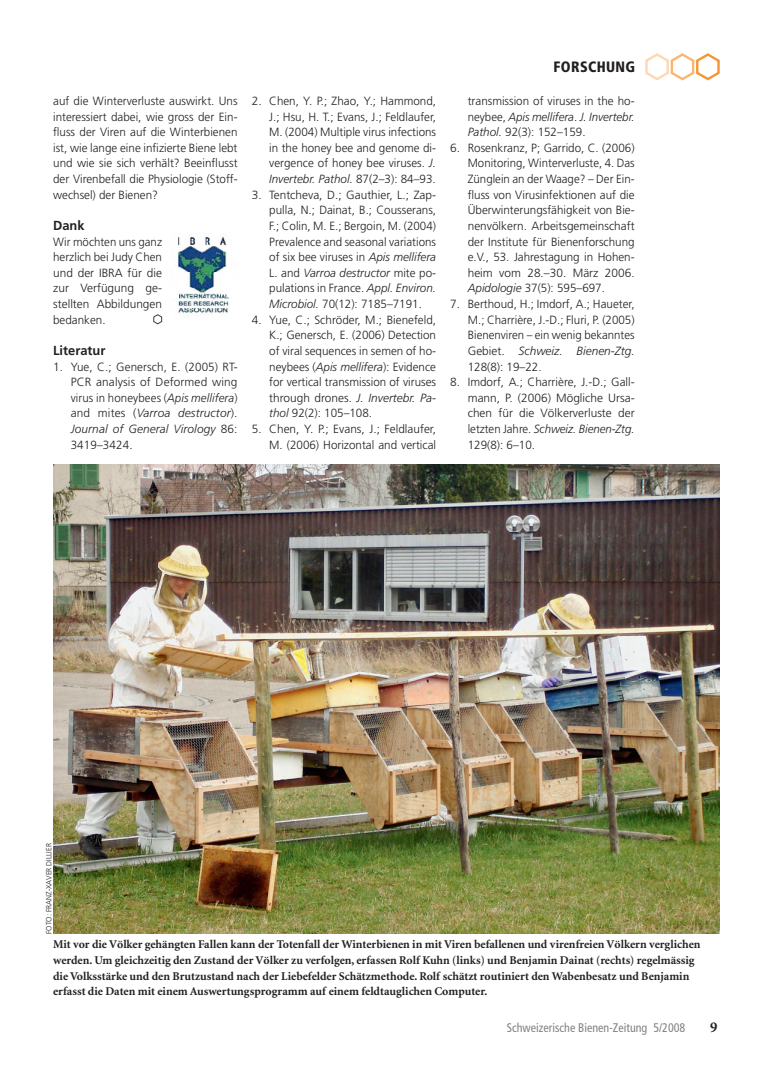
<style>
.page{position:relative;width:780px;height:1088px;background:#fff}
.page>*{position:absolute;margin:0;border:0;box-sizing:border-box;transform-origin:0 0}
.t1{font:900 condensed 15px "Frutiger";letter-spacing:.025em;color:#231f20;scale:.96 1}
.t2{font:700 13.12px "Frutiger";color:#231f20}
.t3{font:condensed 12.5px "Frutiger";color:#808285;scale:.96 1}
.t4{font:300 11.88px/15.6px "Frutiger";color:#231f20;text-align:justify}
.t5{font:700 11.88px/15.6px "Minion";color:#231f20}
.t6{font:300 11.88px/15.6px "Frutiger";color:#231f20;text-align:justify;scale:.96 1}
.t7{font:300 7.5px "Frutiger";color:#231f20}
.s1{font-style:italic}
</style>
<div class="page">
<svg style="left:153px;top:314px;width:9px;height:11px"></svg>
<img style="left:178px;top:236px;width:52px;height:77px">
<svg style="left:645px;top:53px;width:75px;height:28px"></svg>
<img style="left:53px;top:464px;width:666px;height:469px">
<p class="t4" style="left:53px;top:93px;width:186px">auf die Winterverluste auswirkt. Uns interessiert dabei, wie gross der Ein&shy;fluss der Viren auf die Winterbienen ist, wie lange eine infizierte Biene lebt und wie sie sich verhält? Beeinflusst der Virenbefall die Physiologie (Stoff&shy;wechsel) der Bienen?</p>
<p class="t2" style="left:53px;top:218px;width:33px">Dank</p>
<p class="t6" style="left:53px;top:234px;width:115px">Wir möchten uns ganz herzlich bei Judy Chen und der IBRA für die zur Verfügung ge&shy;stellten Abbildungen bedanken.</p>
<p class="t2" style="left:53px;top:343px;width:54px">Literatur</p>
<p class="t4" style="left:71px;top:359px;width:168px">Yue, C.; Genersch, E. (2005) RT-PCR analysis of Deformed wing virus in honeybees (<span class="s1">Apis mellifera</span>) and mites (<span class="s1">Varroa destructor</span>).<br><span class="s1">Journal of General Virology</span> 86:<br>3419–3424.</p>
<p class="t4" style="left:53px;top:359px;width:11px">1.</p>
<p class="t4" style="left:252px;top:93px;width:11px">2.</p>
<p class="t4" style="left:252px;top:187px;width:11px">3.</p>
<p class="t4" style="left:252px;top:312px;width:11px">4.</p>
<p class="t4" style="left:252px;top:421px;width:11px">5.</p>
<p class="t4" style="left:269px;top:93px;width:168px;text-align:left">Chen, Y. P.; Zhao, Y.; Hammond, J.; Hsu, H. T.; Evans, J.; Feldlaufer, M. (2004) Multiple virus infections in the honey bee and genome di&shy;vergence of honey bee viruses. <span class="s1">J.<br>Invertebr. Pathol.</span> 87(2–3): 84–93.<br>Tentcheva, D.; Gauthier, L.; Zap&shy;pulla, N.; Dainat, B.; Cousserans, F.; Colin, M. E.; Bergoin, M. (2004)<br>Prevalence and seasonal variations of six bee viruses in <span class="s1">Apis mellifera </span>L. and <span class="s1">Varroa destructor</span> mite po&shy;pulations in France. <span class="s1">Appl. Environ.<br>Microbiol.</span> 70(12): 7185–7191.<br>Yue, C.; Schröder, M.; Bienefeld, K.; Genersch, E. (2006) Detection of viral sequences in semen of ho&shy;neybees (<span class="s1">Apis mellifera</span>): Evidence for vertical transmission of viruses through drones. <span class="s1">J. Invertebr. Pa&shy;thol</span> 92(2): 105–108.<br>Chen, Y. P.; Evans, J.; Feldlaufer, M. (2006) Horizontal and vertical</p>
<p class="t1" style="left:553px;top:58px;width:86px">FORSCHUNG</p>
<p class="t4" style="left:450px;top:140px;width:11px">6.</p>
<p class="t4" style="left:450px;top:296px;width:11px">7.</p>
<p class="t4" style="left:450px;top:374px;width:11px">8.</p>
<p class="t4" style="left:467px;top:93px;width:168px;text-align:left">transmission of viruses in the ho&shy;neybee, <span class="s1">Apis mellifera</span>. <span class="s1">J. Invertebr.<br>Pathol.</span> 92(3): 152–159.<br>Rosenkranz, P; Garrido, C. (2006)<br>Monitoring, Winterverluste, 4. Das<br>Zünglein an der Waage? – Der Ein&shy;fluss von Virusinfektionen auf die<br>Überwinterungsfähigkeit von Bie&shy;nenvölkern. Arbeitsgemeinschaft der Institute für Bienenforschung e.V., 53. Jahrestagung in Hohen&shy;heim vom 28.–30. März 2006.<br><span class="s1">Apidologie</span> 37(5): 595–697.<br>Berthoud, H.; Imdorf, A.; Haueter,<br>M.; Charrière, J.-D.; Fluri, P. (2005)<br>Bienenviren – ein wenig bekanntes<br>Gebiet. <span class="s1">Schweiz. Bienen-Ztg.<br></span>128(8): 19–22.<br>Imdorf, A.; Charrière, J.-D.; Gall&shy;mann, P. (2006) Mögliche Ursa&shy;chen für die Völkerverluste der letzten Jahre. <span class="s1">Schweiz. Bienen-Ztg.<br></span>129(8): 6–10.</p>
<p class="t7" style="left:45px;top:934px;width:92px;rotate:-90deg">Foto: Franz-Xaver Dillier</p>
<p class="t5" style="left:53px;top:937px;width:648px">Mit vor die Völker gehängten Fallen kann der Totenfall der Winterbienen in mit Viren befallenen und virenfreien Völkern verglichen werden. Um gleichzeitig den Zustand der Völker zu verfolgen, erfassen Rolf Kuhn (links) und Benjamin Dainat (rechts) regelmässig die Volksstärke und den Brutzustand nach der Liebefelder Schätzmethode. Rolf schätzt routiniert den Wabenbesatz und Benjamin erfasst die Daten mit einem Auswertungsprogramm auf einem feldtauglichen Computer.</p>
<p class="t3" style="left:507px;top:1020px;width:187px">Schweizerische Bienen-Zeitung 5/2008</p>
</div>
